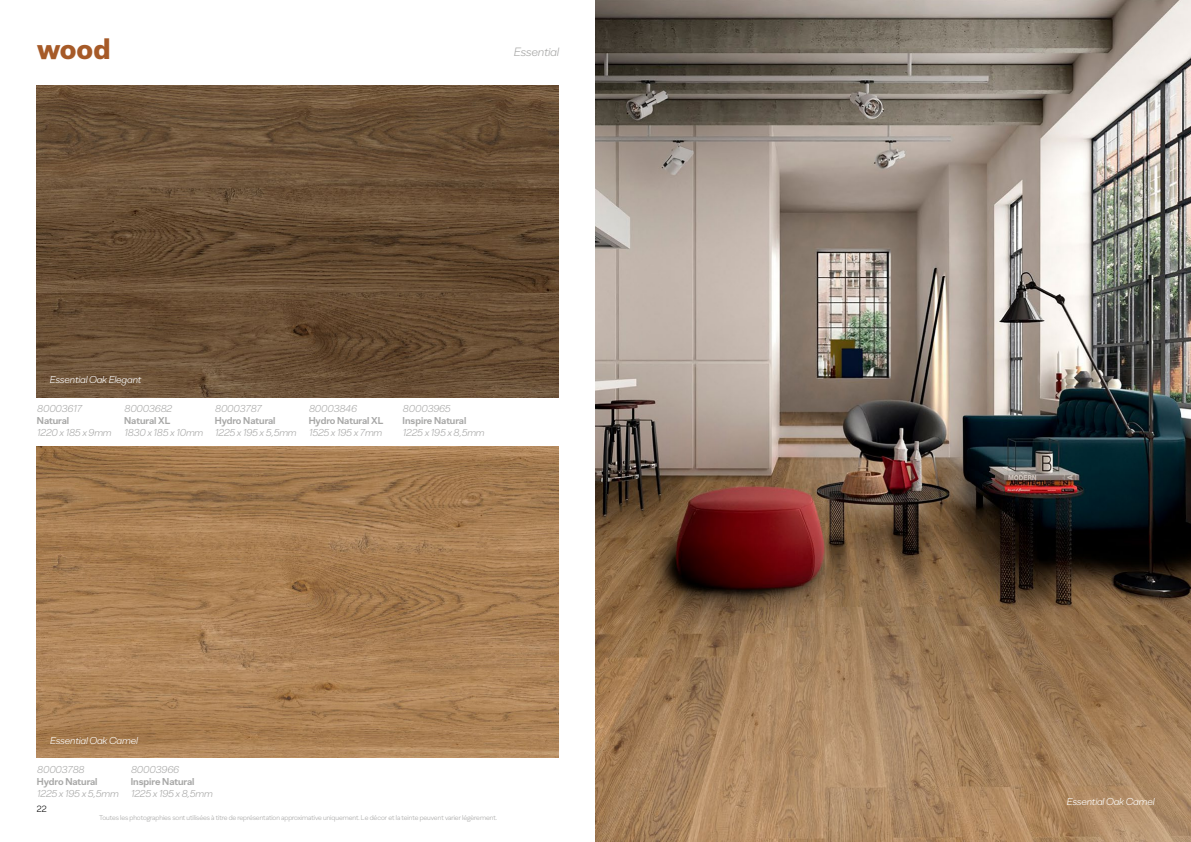
<style>
.page{position:relative;width:1191px;height:842px;background:#fff}
.page>*{position:absolute;margin:0;border:0;box-sizing:border-box;transform-origin:0 0}
.t1{font:900 29.5px "Amorim Sans";color:#a65a28}
.t2{font:italic 300 12px "Amorim Sans";color:#a8a8a7}
.t3{font:italic 300 10px "Amorim Sans";color:#a8a8a7}
.t4{font:700 10px "Amorim Sans";color:#a8a8a7}
.t5{font:italic 300 10px "Amorim Sans";color:#fff}
.t6{font:300 9px "Amorim Sans";color:#000}
.t7{font:300 7px "Amorim Sans";color:#a8a8a7}
</style>
<div class="page">
<img style="left:37px;top:446px;width:521px;height:312px">
<img style="left:37px;top:85px;width:521px;height:312px">
<img style="left:595px;top:0;width:596px;height:842px">
<h1 class="t1" style="left:37px;top:30px;width:75px">wood</h1>
<p class="t2" style="left:513px;top:45px;width:47px">Essential</p>
<p class="t5" style="left:49px;top:374px;width:93px">Essential Oak Elegant</p>
<p class="t3" style="left:37px;top:402px;width:46px">80003617</p>
<p class="t4" style="left:37px;top:414px;width:34px">Natural</p>
<p class="t3" style="left:37px;top:426px;width:76px">1220 x 185 x 9mm</p>
<p class="t3" style="left:124px;top:402px;width:49px">80003682</p>
<p class="t4" style="left:124px;top:414px;width:48px">Natural XL</p>
<p class="t3" style="left:124px;top:426px;width:80px">1830 x 185 x 10mm</p>
<p class="t3" style="left:215px;top:402px;width:48px">80003787</p>
<p class="t4" style="left:215px;top:414px;width:62px">Hydro Natural</p>
<p class="t3" style="left:215px;top:426px;width:83px">1225 x 195 x 5,5mm</p>
<p class="t3" style="left:309px;top:402px;width:49px">80003846</p>
<p class="t4" style="left:309px;top:414px;width:76px">Hydro Natural XL</p>
<p class="t3" style="left:309px;top:426px;width:75px">1525 x 195 x 7mm</p>
<p class="t3" style="left:402px;top:402px;width:49px">80003965</p>
<p class="t4" style="left:402px;top:414px;width:65px">Inspire Natural</p>
<p class="t3" style="left:402px;top:426px;width:83px">1225 x 195 x 8,5mm</p>
<p class="t5" style="left:50px;top:734px;width:89px">Essential Oak Camel</p>
<p class="t3" style="left:37px;top:763px;width:49px">80003788</p>
<p class="t4" style="left:37px;top:775px;width:62px">Hydro Natural</p>
<p class="t3" style="left:37px;top:787px;width:83px">1225 x 195 x 5,5mm</p>
<p class="t6" style="left:37px;top:803px;width:11px">22</p>
<p class="t3" style="left:131px;top:763px;width:49px">80003966</p>
<p class="t4" style="left:131px;top:775px;width:65px">Inspire Natural</p>
<p class="t3" style="left:131px;top:787px;width:83px">1225 x 195 x 8,5mm</p>
<p class="t7" style="left:99px;top:813px;width:399px">Toutes les photographies sont utilisées à titre de représentation approximative uniquement. Le décor et la teinte peuvent varier légèrement.</p>
<p class="t5" style="left:1066px;top:795px;width:89px">Essential Oak Camel</p>
</div>
